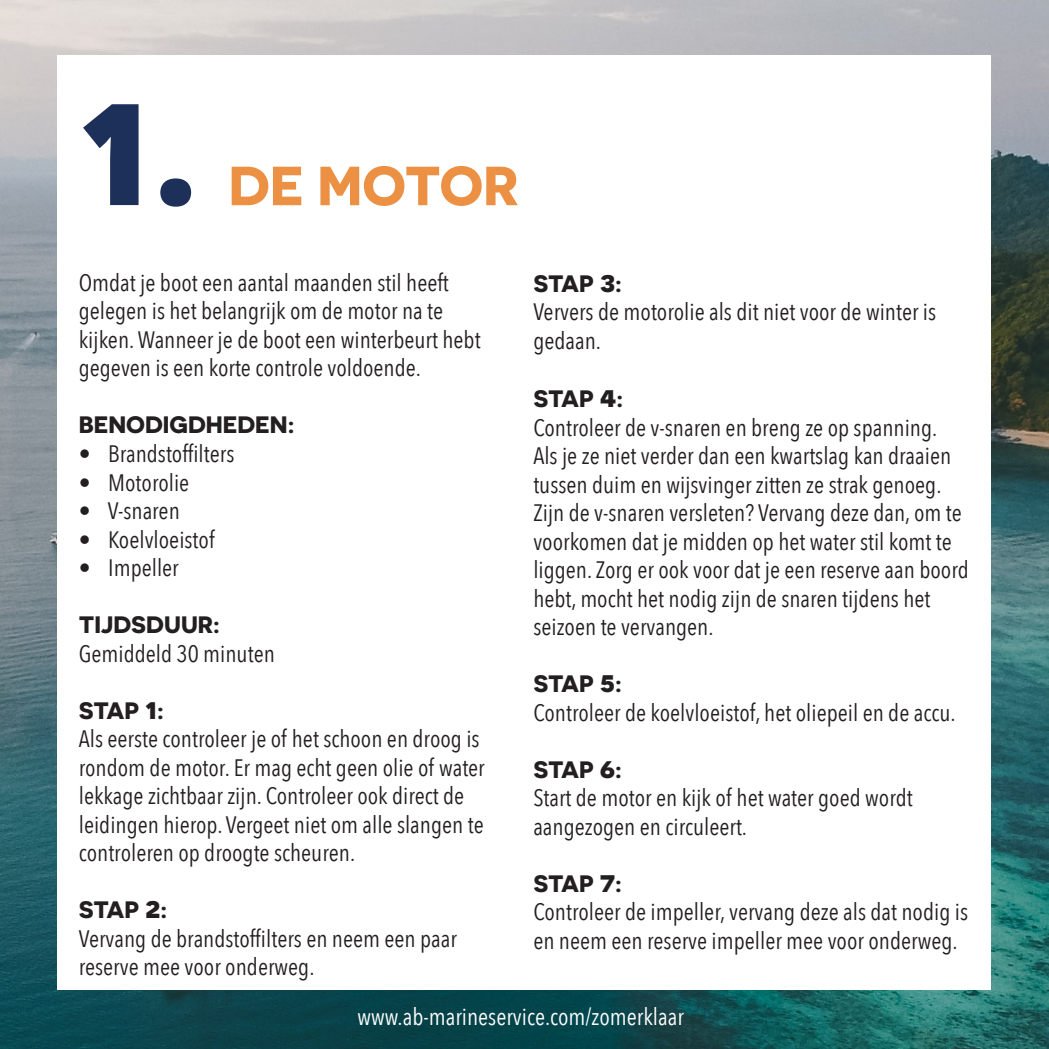
<style>
.page{position:relative;width:1049px;height:1049px;background:#fff}
.page>*{position:absolute;margin:0;border:0;box-sizing:border-box;transform-origin:0 0}
.t1{font:700 180px "Novecentosanswide";color:#1c305a}
.t2{font:700 55px "Novecentosanswide";color:#ec9143}
.t3{font:23.75px/28.5px "Avenir Next Condensed";color:#231f20}
.t4{font:700 23.75px "Novecentosanswide";color:#231f20}
.t5{font:23.75px "Avenir Next Condensed";color:#fff}
.s1{font-size:30px}
</style>
<div class="page">
<img style="left:0;top:0;width:1049px;height:1049px">
<div style="left:58px;top:55px;width:933px;height:934px;background:#fff"></div>
<p class="t1" style="left:79px;top:30px;width:124px">1.</p>
<p class="t2" style="left:229px;top:152px;width:292px">DE MOTOR</p>
<p class="t3" style="left:79px;top:267px;width:403px">Omdat je boot een aantal maanden stil heeft gelegen is het belangrijk om de motor na te kijken. Wanneer je de boot een winterbeurt hebt gegeven is een korte controle voldoende.</p>
<p class="t4" style="left:79px;top:410px;width:217px">BENODIGDHEDEN:</p>
<p class="t3" style="left:79px;top:438px;width:157px">• Brandstoffilters</p>
<p class="t3" style="left:79px;top:467px;width:112px">• Motorolie</p>
<p class="t3" style="left:79px;top:495px;width:103px">• V-snaren</p>
<p class="t3" style="left:79px;top:524px;width:137px">• Koelvloeistof</p>
<p class="t3" style="left:79px;top:552px;width:102px">• Impeller</p>
<p class="t4" style="left:79px;top:610px;width:143px">TIJDSDUUR:</p>
<p class="t3" style="left:79px;top:638px;width:198px">Gemiddeld 30 minuten</p>
<p class="t4" style="left:79px;top:695px;width:86px">STAP <span class="s1">1</span>:</p>
<p class="t3" style="left:79px;top:723px;width:407px">Als eerste controleer je of het schoon en droog is rondom de motor. Er mag echt geen olie of water lekkage zichtbaar zijn. Controleer ook direct de leidingen hierop. Vergeet niet om alle slangen te controleren op droogte scheuren.</p>
<p class="t4" style="left:79px;top:895px;width:90px">STAP <span class="s1">2</span>:</p>
<p class="t3" style="left:79px;top:923px;width:380px">Vervang de brandstoffilters en neem een paar reserve mee voor onderweg.</p>
<p class="t4" style="left:533px;top:269px;width:90px">STAP <span class="s1">3</span>:</p>
<p class="t3" style="left:533px;top:297px;width:404px">Ververs de motorolie als dit niet voor de winter is gedaan.</p>
<p class="t4" style="left:533px;top:384px;width:91px">STAP <span class="s1">4</span>:</p>
<p class="t3" style="left:533px;top:412px;width:437px">Controleer de v-snaren en breng ze op spanning.<br>Als je ze niet verder dan een kwartslag kan draaien tussen duim en wijsvinger zitten ze strak genoeg.<br>Zijn de v-snaren versleten? Vervang deze dan, om te voorkomen dat je midden op het water stil komt te liggen. Zorg er ook voor dat je een reserve aan boord hebt, mocht het nodig zijn de snaren tijdens het seizoen te vervangen.</p>
<p class="t4" style="left:533px;top:669px;width:90px">STAP <span class="s1">5</span>:</p>
<p class="t3" style="left:533px;top:697px;width:424px">Controleer de koelvloeistof, het oliepeil en de accu.</p>
<p class="t4" style="left:533px;top:755px;width:90px">STAP <span class="s1">6</span>:</p>
<p class="t3" style="left:533px;top:783px;width:381px">Start de motor en kijk of het water goed wordt aangezogen en circuleert.</p>
<p class="t4" style="left:533px;top:869px;width:90px">STAP <span class="s1">7</span>:</p>
<p class="t3" style="left:533px;top:897px;width:436px">Controleer de impeller, vervang deze als dat nodig is en neem een reserve impeller mee voor onderweg.</p>
<p class="t5" style="left:357px;top:996px;width:328px">www.ab-marineservice.com/zomerklaar</p>
</div>
